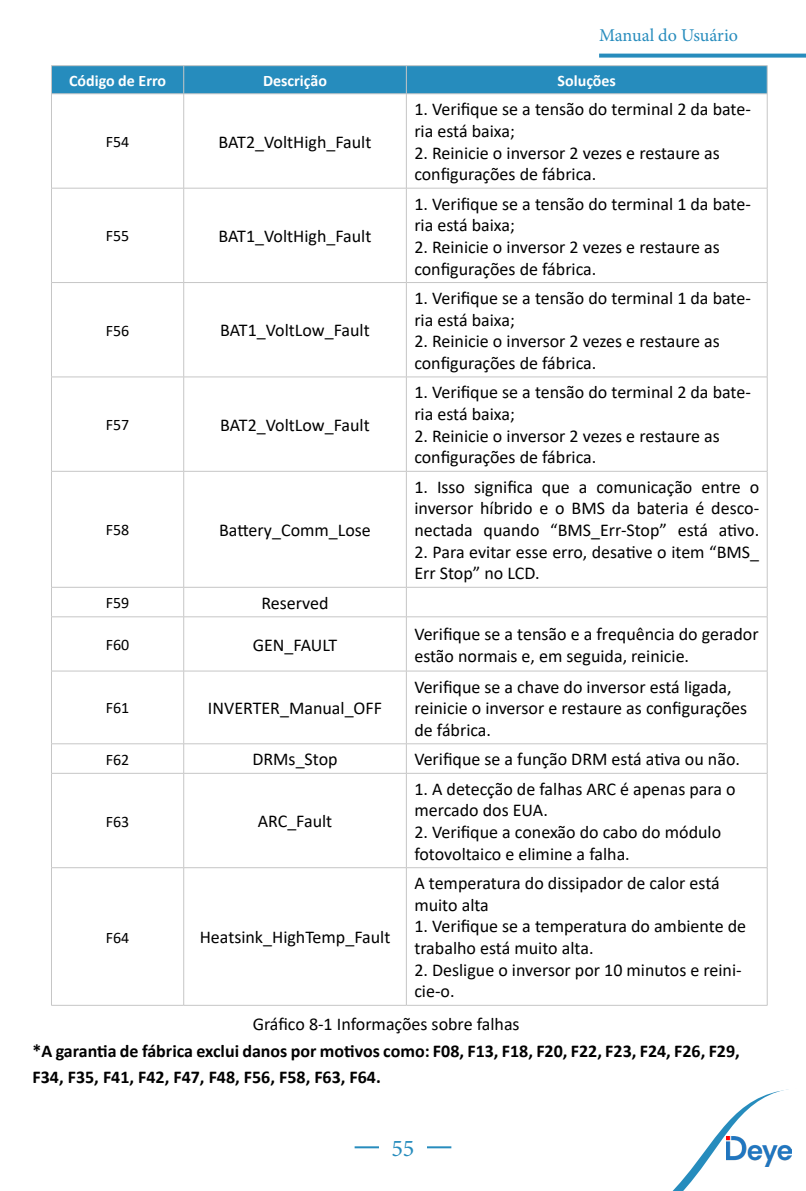
<style>
.page{position:relative;width:806px;height:1191px;background:#fff}
.page>*{position:absolute;margin:0;border:0;box-sizing:border-box;transform-origin:0 0}
.t1{font:24px "Minion Pro";color:#278cbd}
.t2{font:18px/21.6px "Calibri";color:#000}
.t3{font:700 18px/26px "Calibri";color:#000}
.t4{font:18px "Minion Pro";color:#278cbd}
.t5{font:16px "Calibri";color:#000}
.t6{font:700 16px "Calibri";color:#fff}
</style>
<div class="page">
<svg style="left:599px;top:54px;width:207px;height:4px"></svg>
<hr style="left:427px;top:1145px;width:24px;height:2px;background:#278cbd">
<hr style="left:355px;top:1145px;width:24px;height:2px;background:#278cbd">
<svg style="left:443px;top:1089px;width:349px;height:101px"></svg>
<img style="left:727px;top:1136px;width:64px;height:29px">
<hr style="left:51px;top:65px;width:133px;height:1px;background:#c6c6c6">
<hr style="left:184px;top:65px;width:222px;height:1px;background:#c6c6c6">
<hr style="left:406px;top:65px;width:361px;height:1px;background:#c6c6c6">
<div style="left:51px;top:66px;width:717px;height:28px;background:#268cbd"></div>
<hr style="left:51px;top:93px;width:133px;height:1px;background:#c6c6c6">
<hr style="left:51px;top:94px;width:1px;height:94px;background:#c6c6c6">
<hr style="left:184px;top:93px;width:222px;height:1px;background:#c6c6c6">
<hr style="left:183px;top:94px;width:1px;height:94px;background:#c6c6c6">
<hr style="left:406px;top:93px;width:361px;height:1px;background:#c6c6c6">
<hr style="left:406px;top:94px;width:1px;height:94px;background:#c6c6c6">
<hr style="left:767px;top:94px;width:1px;height:94px;background:#c6c6c6">
<hr style="left:51px;top:188px;width:133px;height:1px;background:#c6c6c6">
<hr style="left:51px;top:188px;width:1px;height:94px;background:#c6c6c6">
<hr style="left:184px;top:188px;width:222px;height:1px;background:#c6c6c6">
<hr style="left:183px;top:188px;width:1px;height:94px;background:#c6c6c6">
<hr style="left:406px;top:188px;width:361px;height:1px;background:#c6c6c6">
<hr style="left:406px;top:188px;width:1px;height:94px;background:#c6c6c6">
<hr style="left:767px;top:188px;width:1px;height:94px;background:#c6c6c6">
<hr style="left:51px;top:282px;width:133px;height:1px;background:#c6c6c6">
<hr style="left:51px;top:283px;width:1px;height:93px;background:#c6c6c6">
<hr style="left:184px;top:282px;width:222px;height:1px;background:#c6c6c6">
<hr style="left:183px;top:283px;width:1px;height:93px;background:#c6c6c6">
<hr style="left:406px;top:282px;width:361px;height:1px;background:#c6c6c6">
<hr style="left:406px;top:283px;width:1px;height:93px;background:#c6c6c6">
<hr style="left:767px;top:283px;width:1px;height:93px;background:#c6c6c6">
<hr style="left:51px;top:376px;width:133px;height:1px;background:#c6c6c6">
<hr style="left:51px;top:377px;width:1px;height:94px;background:#c6c6c6">
<hr style="left:184px;top:376px;width:222px;height:1px;background:#c6c6c6">
<hr style="left:183px;top:377px;width:1px;height:94px;background:#c6c6c6">
<hr style="left:406px;top:376px;width:361px;height:1px;background:#c6c6c6">
<hr style="left:406px;top:377px;width:1px;height:94px;background:#c6c6c6">
<hr style="left:767px;top:377px;width:1px;height:94px;background:#c6c6c6">
<hr style="left:51px;top:471px;width:133px;height:1px;background:#c6c6c6">
<hr style="left:51px;top:471px;width:1px;height:116px;background:#c6c6c6">
<hr style="left:184px;top:471px;width:222px;height:1px;background:#c6c6c6">
<hr style="left:183px;top:471px;width:1px;height:116px;background:#c6c6c6">
<hr style="left:406px;top:471px;width:361px;height:1px;background:#c6c6c6">
<hr style="left:406px;top:471px;width:1px;height:116px;background:#c6c6c6">
<hr style="left:767px;top:471px;width:1px;height:116px;background:#c6c6c6">
<hr style="left:51px;top:586px;width:133px;height:1px;background:#c6c6c6">
<svg style="left:51px;top:587px;width:1px;height:29px"></svg>
<hr style="left:184px;top:586px;width:222px;height:1px;background:#c6c6c6">
<svg style="left:183px;top:587px;width:1px;height:29px"></svg>
<hr style="left:406px;top:586px;width:361px;height:1px;background:#c6c6c6">
<svg style="left:406px;top:587px;width:1px;height:29px"></svg>
<svg style="left:767px;top:587px;width:1px;height:29px"></svg>
<hr style="left:51px;top:616px;width:133px;height:1px;background:#c6c6c6">
<hr style="left:51px;top:617px;width:1px;height:53px;background:#c6c6c6">
<hr style="left:184px;top:616px;width:222px;height:1px;background:#c6c6c6">
<hr style="left:183px;top:617px;width:1px;height:53px;background:#c6c6c6">
<hr style="left:406px;top:616px;width:361px;height:1px;background:#c6c6c6">
<hr style="left:406px;top:617px;width:1px;height:53px;background:#c6c6c6">
<hr style="left:767px;top:617px;width:1px;height:53px;background:#c6c6c6">
<hr style="left:51px;top:670px;width:133px;height:1px;background:#c6c6c6">
<hr style="left:51px;top:671px;width:1px;height:72px;background:#c6c6c6">
<hr style="left:184px;top:670px;width:222px;height:1px;background:#c6c6c6">
<hr style="left:183px;top:671px;width:1px;height:72px;background:#c6c6c6">
<hr style="left:406px;top:670px;width:361px;height:1px;background:#c6c6c6">
<hr style="left:406px;top:671px;width:1px;height:72px;background:#c6c6c6">
<hr style="left:767px;top:671px;width:1px;height:72px;background:#c6c6c6">
<hr style="left:51px;top:743px;width:133px;height:1px;background:#c6c6c6">
<svg style="left:51px;top:743px;width:1px;height:29px"></svg>
<hr style="left:184px;top:743px;width:222px;height:1px;background:#c6c6c6">
<svg style="left:183px;top:743px;width:1px;height:29px"></svg>
<hr style="left:406px;top:743px;width:361px;height:1px;background:#c6c6c6">
<svg style="left:406px;top:743px;width:1px;height:29px"></svg>
<svg style="left:767px;top:743px;width:1px;height:29px"></svg>
<hr style="left:51px;top:772px;width:133px;height:1px;background:#c6c6c6">
<hr style="left:51px;top:773px;width:1px;height:94px;background:#c6c6c6">
<hr style="left:184px;top:772px;width:222px;height:1px;background:#c6c6c6">
<hr style="left:183px;top:773px;width:1px;height:94px;background:#c6c6c6">
<hr style="left:406px;top:772px;width:361px;height:1px;background:#c6c6c6">
<hr style="left:406px;top:773px;width:1px;height:94px;background:#c6c6c6">
<hr style="left:767px;top:773px;width:1px;height:94px;background:#c6c6c6">
<hr style="left:51px;top:867px;width:133px;height:1px;background:#c6c6c6">
<hr style="left:51px;top:867px;width:1px;height:137px;background:#c6c6c6">
<hr style="left:184px;top:867px;width:222px;height:1px;background:#c6c6c6">
<hr style="left:183px;top:867px;width:1px;height:137px;background:#c6c6c6">
<hr style="left:406px;top:867px;width:361px;height:1px;background:#c6c6c6">
<hr style="left:406px;top:867px;width:1px;height:137px;background:#c6c6c6">
<hr style="left:767px;top:867px;width:1px;height:137px;background:#c6c6c6">
<hr style="left:51px;top:1004px;width:133px;height:1px;background:#c6c6c6">
<hr style="left:184px;top:1004px;width:222px;height:1px;background:#c6c6c6">
<hr style="left:406px;top:1004px;width:361px;height:1px;background:#c6c6c6">
<p class="t4" style="left:599px;top:23px;width:140px">Manual do Usuário</p>
<p class="t6" style="left:69px;top:69px;width:99px">Código de Erro</p>
<p class="t6" style="left:263px;top:69px;width:65px">Descrição</p>
<p class="t6" style="left:558px;top:69px;width:60px">Soluções</p>
<p class="t5" style="left:106px;top:130px;width:25px">F54</p>
<p class="t2" style="left:219px;top:130px;width:154px">BAT2_VoltHigh_Fault</p>
<p class="t5" style="left:106px;top:225px;width:25px">F55</p>
<p class="t2" style="left:219px;top:225px;width:154px">BAT1_VoltHigh_Fault</p>
<p class="t5" style="left:106px;top:319px;width:25px">F56</p>
<p class="t2" style="left:220px;top:319px;width:151px">BAT1_VoltLow_Fault</p>
<p class="t5" style="left:106px;top:413px;width:25px">F57</p>
<p class="t2" style="left:220px;top:413px;width:151px">BAT2_VoltLow_Fault</p>
<p class="t5" style="left:106px;top:518px;width:25px">F58</p>
<p class="t2" style="left:219px;top:518px;width:153px">Battery_Comm_Lose</p>
<p class="t2" style="left:414px;top:98px;width:338px">1. Verifique se a tensão do terminal 2 da bate&shy;ria está baixa;</p>
<p class="t2" style="left:414px;top:141px;width:307px">2. Reinicie o inversor 2 vezes e restaure as configurações de fábrica.</p>
<p class="t2" style="left:414px;top:192px;width:338px">1. Verifique se a tensão do terminal 1 da bate&shy;ria está baixa;</p>
<p class="t2" style="left:414px;top:235px;width:307px">2. Reinicie o inversor 2 vezes e restaure as configurações de fábrica.</p>
<p class="t2" style="left:414px;top:287px;width:338px">1. Verifique se a tensão do terminal 1 da bate&shy;ria está baixa;</p>
<p class="t2" style="left:414px;top:330px;width:307px">2. Reinicie o inversor 2 vezes e restaure as configurações de fábrica.</p>
<p class="t2" style="left:414px;top:381px;width:338px">1. Verifique se a tensão do terminal 2 da bate&shy;ria está baixa;</p>
<p class="t2" style="left:414px;top:424px;width:307px">2. Reinicie o inversor 2 vezes e restaure as configurações de fábrica.</p>
<p class="t2" style="left:414px;top:475px;width:346px;text-align:justify">1. Isso significa que a comunicação entre o inversor híbrido e o BMS da bateria é desco&shy;nectada quando “BMS_Err-Stop” está ativo.</p>
<p class="t2" style="left:414px;top:540px;width:346px">2. Para evitar esse erro, desative o item “BMS_<br>Err Stop” no LCD.</p>
<p class="t5" style="left:106px;top:591px;width:25px">F59</p>
<p class="t2" style="left:261px;top:591px;width:69px">Reserved</p>
<p class="t5" style="left:106px;top:633px;width:25px">F60</p>
<p class="t2" style="left:253px;top:633px;width:86px">GEN_FAULT</p>
<p class="t2" style="left:414px;top:622px;width:346px">Verifique se a tensão e a frequência do gerador estão normais e, em seguida, reinicie.</p>
<p class="t5" style="left:106px;top:696px;width:25px">F61</p>
<p class="t2" style="left:208px;top:696px;width:176px">INVERTER_Manual_OFF</p>
<p class="t2" style="left:414px;top:675px;width:334px">Verifique se a chave do inversor está ligada, reinicie o inversor e restaure as configurações de fábrica.</p>
<p class="t5" style="left:106px;top:748px;width:25px">F62</p>
<p class="t2" style="left:252px;top:747px;width:87px">DRMs_Stop</p>
<p class="t2" style="left:414px;top:747px;width:327px">Verifique se a função DRM está ativa ou não.</p>
<p class="t5" style="left:106px;top:809px;width:25px">F63</p>
<p class="t2" style="left:258px;top:809px;width:76px">ARC_Fault</p>
<p class="t2" style="left:414px;top:777px;width:323px">1. A detecção de falhas ARC é apenas para o mercado dos EUA.</p>
<p class="t2" style="left:414px;top:820px;width:308px">2. Verifique a conexão do cabo do módulo fotovoltaico e elimine a falha.</p>
<p class="t2" style="left:414px;top:871px;width:307px">A temperatura do dissipador de calor está muito alta</p>
<p class="t2" style="left:414px;top:914px;width:333px">1. Verifique se a temperatura do ambiente de trabalho está muito alta.</p>
<p class="t2" style="left:414px;top:958px;width:329px">2. Desligue o inversor por 10 minutos e reini&shy;cie-o.</p>
<p class="t2" style="left:253px;top:1012px;width:268px">Gráfico 8-1 Informações sobre falhas</p>
<p class="t3" style="left:33px;top:1037px;width:709px">*A garantia de fábrica exclui danos por motivos como: F08, F13, F18, F20, F22, F23, F24, F26, F29,<br>F34, F35, F41, F42, F47, F48, F56, F58, F63, F64.</p>
<p class="t5" style="left:106px;top:925px;width:25px">F64</p>
<p class="t2" style="left:200px;top:925px;width:192px">Heatsink_HighTemp_Fault</p>
<h1 class="t1" style="left:391px;top:1131px;width:25px">55</h1>
</div>
